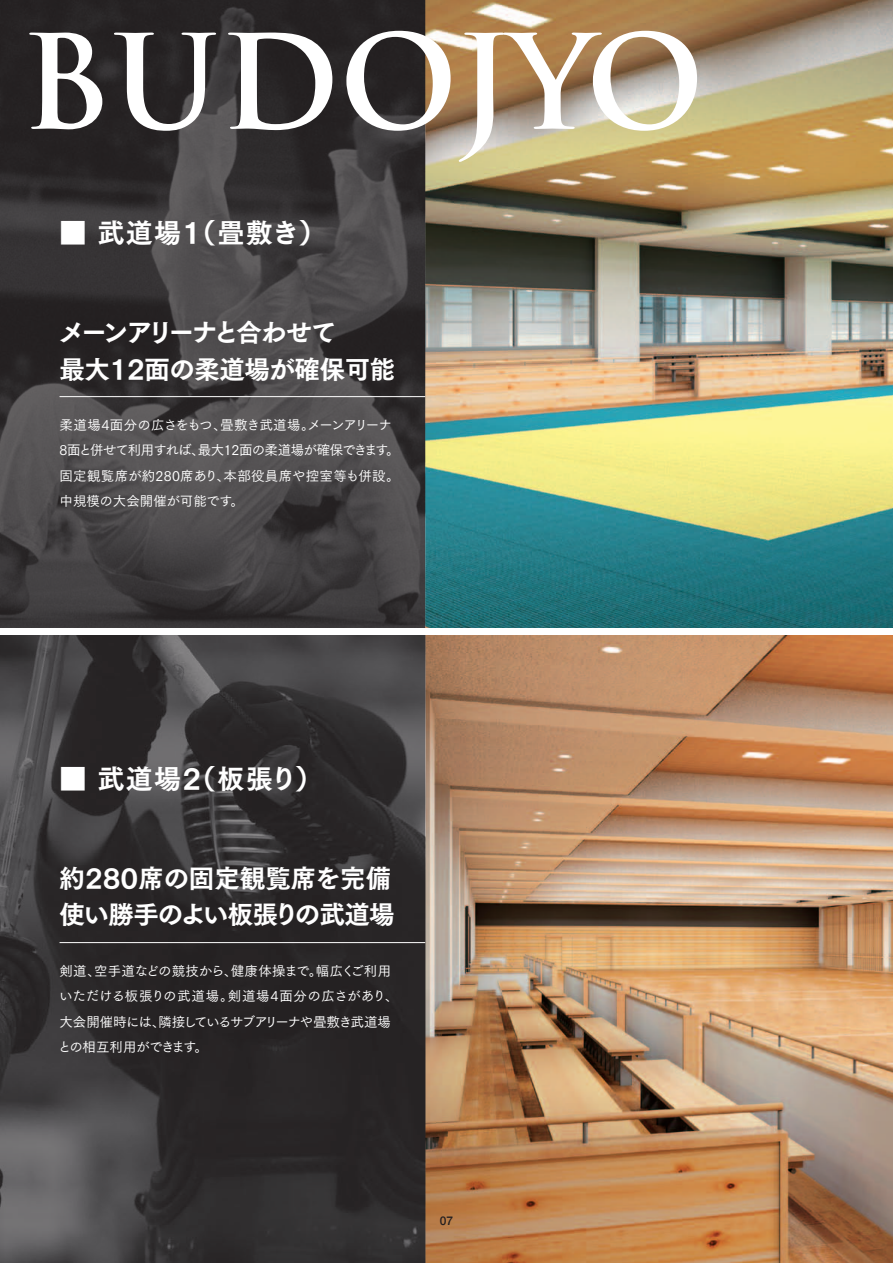
<style>
.page{position:relative;width:893px;height:1263px;background:#fff}
.page>*{position:absolute;margin:0;border:0;box-sizing:border-box;transform-origin:0 0}
.t1{font:700 127.5px "Trajan Pro";color:#fff}
.t2{font:27px "Tsuku Go Pro E";letter-spacing:.05em;color:#fff}
.t3{font:25.5px/36px "Tsuku Go Pro E";letter-spacing:-.025em;color:#fff}
.t4{font:13.5px/25.5px "Tsuku Go Pro M";letter-spacing:-.03em;color:#fff}
.t5{font:500 12px "Helvetica Neue";color:#231f20}
</style>
<div class="page">
<img style="left:0;top:0;width:893px;height:1263px">
<hr style="left:60px;top:396px;width:365px;height:1px;background:#fff">
<hr style="left:60px;top:942px;width:365px;height:1px;background:#fff">
<div style="left:0;top:628px;width:893px;height:7px;background:#fff"></div>
<p class="t1" style="left:21px;top:3px;width:684px">BUDOJYO</p>
<p class="t2" style="left:60px;top:209px;width:267px">■ 武道場1（畳敷き）</p>
<p class="t3" style="left:59px;top:312px;width:338px">メーンアリーナと合わせて<br>最大12面の柔道場が確保可能</p>
<p class="t4" style="left:60px;top:410px;width:342px">柔道場4面分の広さをもつ、畳敷き武道場。メーンアリーナ<br>8面と併せて利用すれば、最大12面の柔道場が確保できます。固定観覧席が約280席あり、本部役員席や控室等も併設。中規模の大会開催が可能です。</p>
<p class="t2" style="left:60px;top:755px;width:264px">■ 武道場2（板張り）</p>
<p class="t3" style="left:60px;top:858px;width:337px">約280席の固定観覧席を完備使い勝手のよい板張りの武道場</p>
<p class="t4" style="left:58px;top:956px;width:342px">剣道、空手道などの競技から、健康体操まで。幅広くご利用いただける板張りの武道場。剣道場4面分の広さがあり、大会開催時には、隣接しているサブアリーナや畳敷き武道場との相互利用ができます。</p>
<p class="t5" style="left:440px;top:1211px;width:15px">07</p>
</div>
